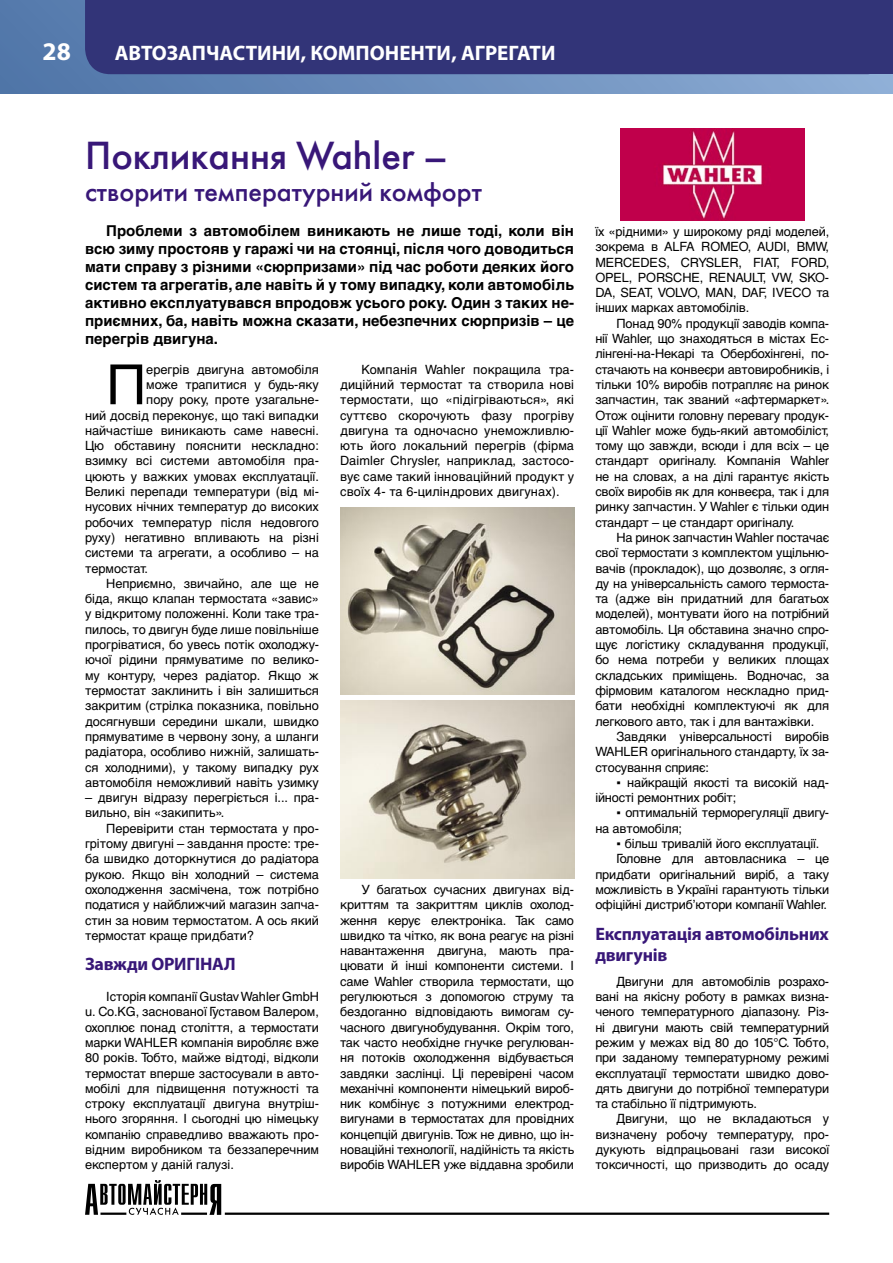
<style>
.page{position:relative;width:893px;height:1263px;background:#fff}
.page>*{position:absolute;margin:0;border:0;box-sizing:border-box;transform-origin:0 0}
.Text{font:55.35px "Helvetica";color:#000}
.Zagol{font:39px "Futuris";color:#381778}
.Pidzagol{font:27px "Futuris";color:#381778}
.t1{font:700 25.5px "Myriad Pro";color:#fff}
.t2{font:700 21px "Myriad Pro";color:#fff}
.Prikol{font:700 18px/21.6px "Myriad Pro";letter-spacing:-.01em;color:#381778}
.Wizitka{font:700 15px/18px "Helvetica";color:#000;text-align:justify}
.Text-2{font:12.75px/15.3px "Helvetica";letter-spacing:-.005em;color:#000;text-align:justify}
.s1{font-family:"Tahoma"}
</style>
<div class="page">
<svg style="left:0;top:0;width:893px;height:94px"></svg>
<div style="left:85px;top:0;width:808px;height:74px;background:#323478"></div>
<hr style="left:225px;top:1212px;width:604px;height:3px;background:#000">
<svg style="left:85px;top:1180px;width:136px;height:35px"></svg>
<hr style="left:100px;top:1212px;width:26px;height:3px;background:#000">
<hr style="left:181px;top:1212px;width:26px;height:3px;background:#000">
<img style="left:620px;top:129px;width:184px;height:92px">
<img style="left:340px;top:700px;width:234px;height:178px">
<img style="left:340px;top:508px;width:234px;height:187px">
<p class="t1" style="left:43px;top:37px;width:30px">28</p>
<p class="t2" style="left:115px;top:41px;width:442px">АВТОЗАПЧАСТИНИ, КОМПОНЕНТИ, АГРЕГАТИ</p>
<p class="Zagol" style="left:85px;top:131px;width:364px">Покликання Wahler –</p>
<p class="Pidzagol" style="left:85px;top:175px;width:398px">створити температурний комфорт</p>
<p class="Wizitka" style="left:85px;top:222px;width:491px;text-indent:21px">Проблеми з автомобілем виникають не лише тоді, коли він всю зиму простояв у гаражі чи на стоянці, після чого доводиться мати справу з різними «сюрпризами» під час роботи деяких його систем та агрегатів, але навіть й у тому випадку, коли автомобіль активно експлуатувався впродовж усього року. Один з таких не&shy;приємних, ба, навіть можна сказати, небезпечних сюрпризів – це перегрів двигуна.</p>
<p class="Text" style="left:106px;top:354px;width:41px">П</p>
<p class="Text-2" style="left:146px;top:362px;width:174px">ерегрів двигуна автомобіля</p>
<p class="Text-2" style="left:146px;top:377px;width:174px">може трапитися у будь-яку</p>
<p class="Text-2" style="left:146px;top:392px;width:174px">пору року, проте узагальне-</p>
<p class="Text-2" style="left:85px;top:407px;width:235px">ний досвід переконує, що такі випадки</p>
<p class="Text-2" style="left:85px;top:423px;width:235px">найчастіше виникають саме навесні.</p>
<p class="Text-2" style="left:85px;top:438px;width:235px">Цю обставину пояснити нескладно:</p>
<p class="Text-2" style="left:85px;top:453px;width:235px">взимку всі системи автомобіля пра-</p>
<p class="Text-2" style="left:85px;top:469px;width:235px">цюють у важких умовах експлуатації.</p>
<p class="Text-2" style="left:85px;top:484px;width:235px">Великі перепади температури (від мі-</p>
<p class="Text-2" style="left:85px;top:499px;width:235px">нусових нічних температур до високих</p>
<p class="Text-2" style="left:85px;top:515px;width:235px">робочих температур після недовгого</p>
<p class="Text-2" style="left:85px;top:530px;width:235px">руху) негативно впливають на різні</p>
<p class="Text-2" style="left:85px;top:545px;width:235px">системи та агрегати, а особливо – на</p>
<p class="Text-2" style="left:85px;top:560px;width:65px">термостат.</p>
<p class="Text-2" style="left:85px;top:576px;width:235px;text-indent:21px">Неприємно, звичайно, але ще не біда, якщо клапан термостата «завис» у відкритому положенні. Коли таке тра&shy;пилось, то двигун буде лише повільніше прогріватися, бо увесь потік охолоджу&shy;ючої рідини прямуватиме по велико&shy;му контуру, через радіатор. Якщо ж термостат заклинить і він залишиться закритим (стрілка показника, повільно досягнувши середини шкали, швидко прямуватиме в червону зону, а шланги радіатора, особливо нижній, залишать&shy;ся холодними), у такому випадку рух автомобіля неможливий навіть узимку</p>
<p class="Text-2" style="left:85px;top:790px;width:235px">– двигун відразу перегріється і... пра&shy;вильно, він «закипить».</p>
<p class="Text-2" style="left:85px;top:821px;width:235px;text-indent:21px">Перевірити стан термостата у про&shy;грітому двигуні – завдання просте: тре&shy;ба швидко доторкнутися до радіатора рукою. Якщо він холодний – система охолодження засмічена, тож потрібно податися у найближчий магазин запча&shy;стин за новим термостатом. А ось який термостат краще придбати?</p>
<p class="Prikol" style="left:85px;top:954px;width:152px">Завжди ОРИГІНАЛ</p>
<p class="Text-2" style="left:85px;top:989px;width:235px;text-indent:21px">Історія компанії Gustav Wahler GmbH u. Co.KG, заснованої Густавом Валером, охоплює понад століття, а термостати марки WAHLER компанія виробляє вже 80 років. Тобто, майже відтоді, відколи термостат вперше застосували в авто&shy;мобілі для підвищення потужності та строку експлуатації двигуна внутріш&shy;нього згоряння. І сьогодні цю німецьку компанію справедливо вважають про&shy;відним виробником та беззаперечним експертом у даній галузі.</p>
<p class="Text-2" style="left:340px;top:362px;width:235px;text-indent:21px">Компанія Wahler покращила тра&shy;диційний термостат та створила нові термостати, що «підігріваються», які суттєво скорочують фазу прогріву двигуна та одночасно унеможливлю&shy;ють його локальний перегрів (фірма Daimler Chrysler, наприклад, застосо&shy;вує саме такий інноваційний продукт у своїх 4- та 6-циліндрових двигунах).</p>
<p class="Text-2" style="left:340px;top:882px;width:235px;text-indent:21px">У багатьох сучасних двигунах від&shy;криттям та закриттям циклів охолод&shy;ження керує електроніка. Так само швидко та чітко, як вона реагує на різні навантаження двигуна, мають пра&shy;цювати й інші компоненти системи. І саме Wahler створила термостати, що регулюються з допомогою струму та бездоганно відповідають вимогам су&shy;часного двигунобудування. Окрім того, так часто необхідне гнучке регулюван&shy;ня потоків охолодження відбувається завдяки заслінці. Ці перевірені часом механічні компоненти німецький вироб&shy;ник комбінує з потужними електрод&shy;вигунами в термостатах для провідних концепцій двигунів. Тож не дивно, що ін&shy;новаційні технології, надійність та якість виробів WAHLER уже віддавна зробили</p>
<p class="Text-2" style="left:595px;top:224px;width:235px">їх «рідними» у широкому ряді моделей, зокрема в ALFA ROMEO, AUDI, BMW, MERCEDES, CRYSLER, FIAT, FORD, OPEL, PORSCHE, RENAULT, VW, SKO-DA, SEAT, VOLVO, MAN, DAF, IVECO та інших марках автомобілів.</p>
<p class="Text-2" style="left:595px;top:316px;width:235px;text-indent:21px">Понад 90% продукції заводів компа&shy;нії Wahler, що знаходяться в містах Ес&shy;лінгені-на-Некарі та Обербохінгені, по&shy;стачають на конвеєри автовиробників, і тільки 10% виробів потрапляє на ринок запчастин, так званий «афтермаркет».<br>Отож оцінити головну перевагу продук&shy;ції Wahler може будь-який автомобіліст, тому що завжди, всюди і для всіх – це стандарт оригіналу. Компанія Wahler не на словах, а на ділі гарантує якість своїх виробів як для конвеєра, так і для ринку запчастин. У Wahler є тільки один стандарт – це стандарт оригіналу.</p>
<p class="Text-2" style="left:595px;top:530px;width:235px;text-indent:21px">На ринок запчастин Wahler постачає свої термостати з комплектом ущільню&shy;вачів (прокладок), що дозволяє, з огля&shy;ду на універсальність самого термоста&shy;та (адже він придатний для багатьох моделей), монтувати його на потрібний автомобіль. Ця обставина значно спро&shy;щує логістику складування продукції, бо нема потреби у великих площах складських приміщень. Водночас, за фірмовим каталогом нескладно прид&shy;бати необхідні комплектуючі як для легкового авто, так і для вантажівки.</p>
<p class="Text-2" style="left:595px;top:729px;width:235px;text-indent:21px">Завдяки універсальності виробів WAHLER оригінального стандарту, їх за&shy;стосування сприяє:</p>
<p class="Text-2" style="left:595px;top:775px;width:235px;text-indent:21px"><span class="s1">▪</span> найкращій якості та високій над&shy;ійності ремонтних робіт;</p>
<p class="Text-2" style="left:595px;top:805px;width:235px;text-indent:21px"><span class="s1">▪</span> оптимальній терморегуляції двигу&shy;на автомобіля;</p>
<p class="Text-2" style="left:617px;top:836px;width:204px"><span class="s1">▪</span> більш тривалій його експлуатації.</p>
<p class="Text-2" style="left:595px;top:851px;width:235px;text-indent:21px">Головне для автовласника – це придбати оригінальний виріб, а таку можливість в Україні гарантують тільки офіційні дистриб’ютори компанії Wahler.</p>
<p class="Prikol" style="left:595px;top:923px;width:235px">Експлуатація автомобільних двигунів</p>
<p class="Text-2" style="left:595px;top:974px;width:235px;text-indent:21px">Двигуни для автомобілів розрахо&shy;вані на якісну роботу в рамках визна&shy;ченого температурного діапазону. Різ&shy;ні двигуни мають свій температурний режим у межах від 80 до 105°C. Тобто, при заданому температурному режимі експлуатації термостати швидко дово&shy;дять двигуни до потрібної температури та стабільно її підтримують.</p>
<p class="Text-2" style="left:595px;top:1111px;width:235px;text-indent:21px">Двигуни, що не вкладаються у визначену робочу температуру, про&shy;дукують відпрацьовані гази високої токсичності, що призводить до осаду</p>
</div>
